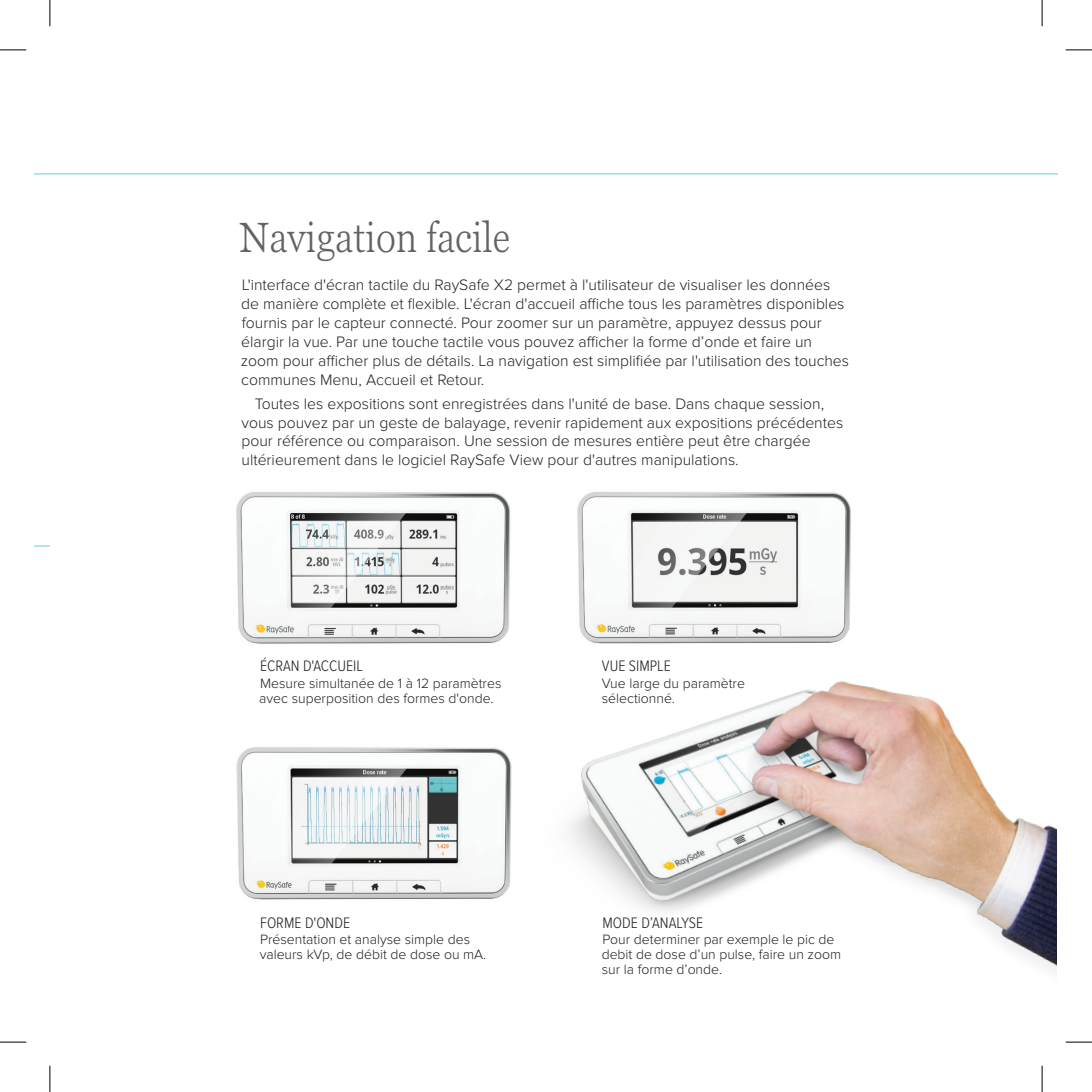
<style>
.page{position:relative;width:1092px;height:1092px;background:#fff}
.page>*{position:absolute;margin:0;border:0;box-sizing:border-box;transform-origin:0 0}
.t1{font:300 condensed 42px "Georgia Pro";color:#636366}
.t2{font:300 15.75px/18.9px "Proxima Nova";color:#231f20}
.t3{font:300 15.75px "Proxima Nova Cond";color:#231f20}
.t4{font:300 14px/14.9px "Proxima Nova";color:#231f20}
</style>
<div class="page">
<svg style="left:35px;top:546px;width:15px;height:1px"></svg>
<hr style="left:35px;top:173px;width:1022px;height:1px;background:#65cce6">
<img style="left:577px;top:492px;width:274px;height:67px">
<img style="left:236px;top:492px;width:275px;height:152px">
<img style="left:454px;top:559px;width:603px;height:413px">
<img style="left:236px;top:744px;width:282px;height:161px">
<svg style="left:0;top:50px;width:26px;height:1px"></svg>
<svg style="left:1066px;top:50px;width:26px;height:1px"></svg>
<svg style="left:0;top:1042px;width:26px;height:1px"></svg>
<svg style="left:1066px;top:1042px;width:26px;height:1px"></svg>
<svg style="left:50px;top:0;width:1px;height:26px"></svg>
<svg style="left:50px;top:1066px;width:1px;height:26px"></svg>
<svg style="left:1042px;top:0;width:1px;height:26px"></svg>
<svg style="left:1042px;top:1066px;width:1px;height:26px"></svg>
<h1 class="t1" style="left:239px;top:209px;width:272px">Navigation facile</h1>
<p class="t2" style="left:241px;top:276px;width:610px">L'interface d'écran tactile du RaySafe X2 permet à l'utilisateur de visualiser les données de manière complète et flexible. L'écran d'accueil affiche tous les paramètres disponibles fournis par le capteur connecté. Pour zoomer sur un paramètre, appuyez dessus pour élargir la vue. Par une touche tactile vous pouvez afficher la forme d’onde et faire un zoom pour afficher plus de détails. La navigation est simplifiée par l'utilisation des touches communes Menu, Accueil et Retour.</p>
<p class="t2" style="left:241px;top:394px;width:603px;text-indent:13px">Toutes les expositions sont enregistrées dans l'unité de base. Dans chaque session, vous pouvez par un geste de balayage, revenir rapidement aux expositions précédentes pour référence ou comparaison. Une session de mesures entière peut être chargée ultérieurement dans le logiciel RaySafe View pour d'autres manipulations.</p>
<p class="t3" style="left:260px;top:654px;width:104px">ÉCRAN D'ACCUEIL</p>
<p class="t4" style="left:259px;top:676px;width:244px">Mesure simultanée de 1 à 12 paramètres avec superposition des formes d'onde.</p>
<p class="t3" style="left:260px;top:911px;width:92px">FORME D'ONDE</p>
<p class="t4" style="left:260px;top:932px;width:228px">Présentation et analyse simple des valeurs kVp, de débit de dose ou mA.</p>
<p class="t3" style="left:602px;top:654px;width:70px">VUE SIMPLE</p>
<p class="t4" style="left:602px;top:676px;width:145px">Vue large du paramètre sélectionné.</p>
<p class="t3" style="left:602px;top:911px;width:102px">MODE D’ANALYSE</p>
<p class="t4" style="left:602px;top:932px;width:241px">Pour determiner par exemple le pic de debit de dose d’un pulse, faire un zoom sur la forme d’onde.</p>
</div>
